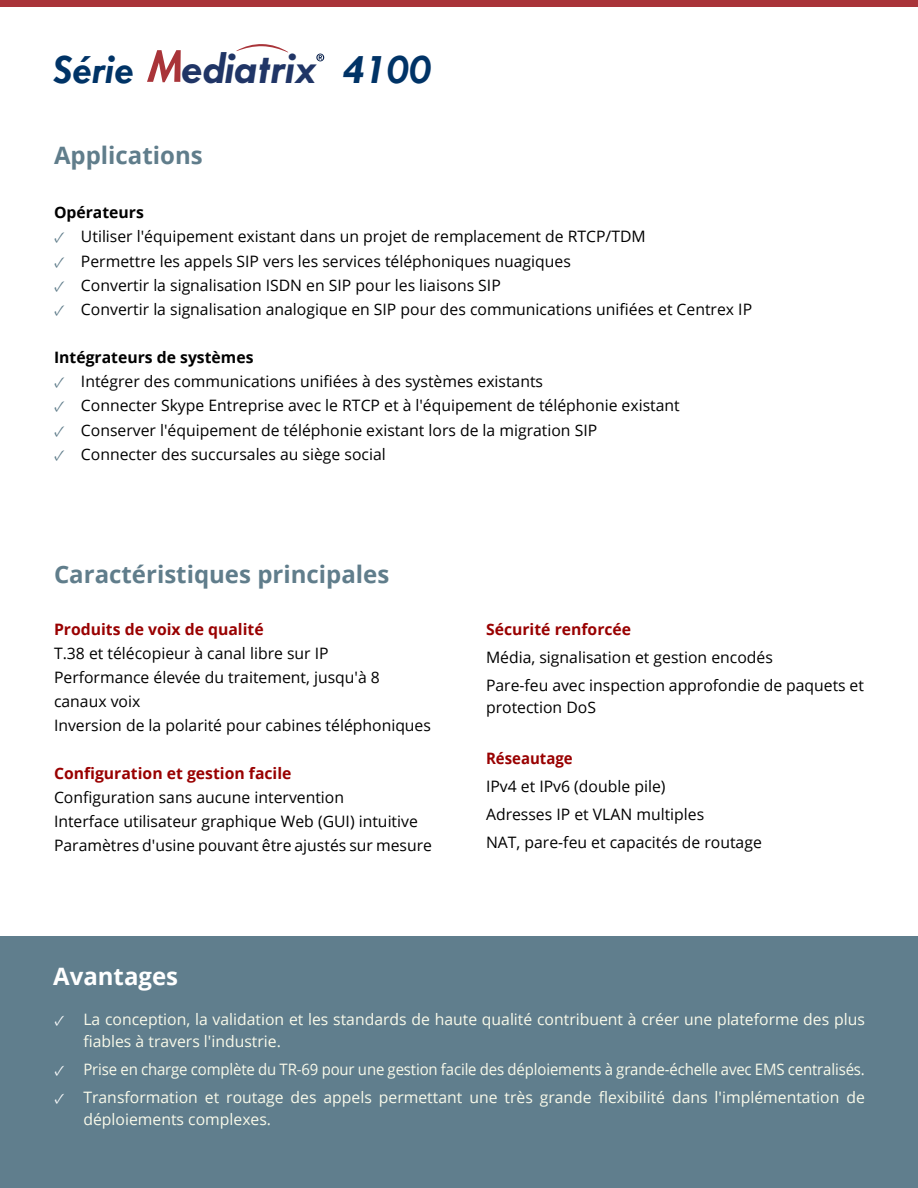
<style>
.page{position:relative;width:918px;height:1188px;background:#fff}
.page>*{position:absolute;margin:0;border:0;box-sizing:border-box;transform-origin:0 0}
.t1{font:italic 700 44.85px "Tw Cen";color:#203566}
.t2{font:italic 700 42px "Tw Cen";color:#036}
.t3{font:700 24px "Open Sans";color:#607d8b}
.t4{font:700 24px "Open Sans";color:#fff}
.t5{font:15.75px/24px "Open Sans";color:#000}
.t6{font:15.75px/22.5px "Open Sans";color:#f9faea}
.t7{font:15.75px "Open Sans";color:#f9faea;scale:.95 1}
.t8{font:700 15.75px "Open Sans";color:#900}
.t9{font:700 15.75px "Open Sans";color:#000}
.t10{font:700 15.75px "Open Sans";color:#900;scale:.95 1}
.s1{font-size:42px;color:#036}
.s2{font-family:"Minion Pro";color:#607d8b}
.s3{font-family:"Minion Pro";font-size:15px;color:#fff}
</style>
<div class="page">
<div style="left:0;top:0;width:918px;height:7px;background:#a93439"></div>
<div style="left:0;top:936px;width:918px;height:252px;background:#607e8d"></div>
<svg style="left:147px;top:50px;width:34px;height:32px"></svg>
<svg style="left:236px;top:44px;width:52px;height:9px"></svg>
<svg style="left:316px;top:54px;width:8px;height:7px"></svg>
<h1 class="t1" style="left:54px;top:42px;width:265px"><span class="s1">Série</span> ediatrix</h1>
<h2 class="t2" style="left:343px;top:44px;width:91px">4100</h2>
<h3 class="t3" style="left:54px;top:139px;width:150px">Applications</h3>
<p class="t9" style="left:54px;top:201px;width:91px">Opérateurs</p>
<p class="t5" style="left:54px;top:224px;width:593px"><span class="s2">✓</span> Utiliser l'équipement existant dans un projet de remplacement de RTCP/TDM</p>
<p class="t5" style="left:54px;top:248px;width:518px"><span class="s2">✓</span> Permettre les appels SIP vers les services téléphoniques nuagiques</p>
<p class="t5" style="left:54px;top:273px;width:448px"><span class="s2">✓</span> Convertir la signalisation ISDN en SIP pour les liaisons SIP</p>
<p class="t5" style="left:54px;top:297px;width:700px"><span class="s2">✓</span> Convertir la signalisation analogique en SIP pour des communications unifiées et Centrex IP</p>
<p class="t9" style="left:54px;top:346px;width:201px">Intégrateurs de systèmes</p>
<p class="t5" style="left:54px;top:369px;width:491px"><span class="s2">✓</span> Intégrer des communications unifiées à des systèmes existants</p>
<p class="t5" style="left:54px;top:393px;width:627px"><span class="s2">✓</span> Connecter Skype Entreprise avec le RTCP et à l'équipement de téléphonie existant</p>
<p class="t5" style="left:54px;top:417px;width:545px"><span class="s2">✓</span> Conserver l'équipement de téléphonie existant lors de la migration SIP</p>
<p class="t5" style="left:54px;top:442px;width:333px"><span class="s2">✓</span> Connecter des succursales au siège social</p>
<h3 class="t3" style="left:54px;top:558px;width:337px">Caractéristiques principales</h3>
<p class="t8" style="left:54px;top:618px;width:211px">Produits de voix de qualité</p>
<p class="t5" style="left:54px;top:641px;width:378px">T.38 et télécopieur à canal libre sur IP<br>Performance élevée du traitement, jusqu'à 8 canaux voix<br>Inversion de la polarité pour cabines téléphoniques</p>
<p class="t8" style="left:54px;top:762px;width:239px">Configuration et gestion facile</p>
<p class="t5" style="left:54px;top:785px;width:379px">Configuration sans aucune intervention<br>Interface utilisateur graphique Web (GUI) intuitive<br>Paramètres d'usine pouvant être ajustés sur mesure</p>
<h3 class="t4" style="left:53px;top:959px;width:127px">Avantages</h3>
<p class="t8" style="left:486px;top:618px;width:147px">Sécurité renforcée</p>
<p class="t5" style="left:486px;top:643px;width:379px;line-height:27.9px">Média, signalisation et gestion encodés<br>Pare-feu avec inspection approfondie de paquets et</p>
<p class="t5" style="left:486px;top:695px;width:111px">protection DoS</p>
<p class="t10" style="left:486px;top:747px;width:93px">Réseautage</p>
<p class="t5" style="left:486px;top:772px;width:277px;line-height:27.9px">IPv4 et IPv6 (double pile)<br>Adresses IP et VLAN multiples<br>NAT, pare-feu et capacités de routage</p>
<p class="t6" style="left:83px;top:1007px;width:783px;text-indent:-29px"><span class="s3">✓</span> La conception, la validation et les standards de haute qualité contribuent à créer une plateforme des plus fiables à travers l'industrie.</p>
<p class="t7" style="left:55px;top:1058px;width:854px"><span class="s3">✓</span> Prise en charge complète du TR-69 pour une gestion facile des déploiements à grande-échelle avec EMS centralisés.</p>
<p class="t6" style="left:83px;top:1086px;width:783px;text-indent:-29px"><span class="s3">✓</span> Transformation et routage des appels permettant une très grande flexibilité dans l'implémentation de déploiements complexes.</p>
</div>
